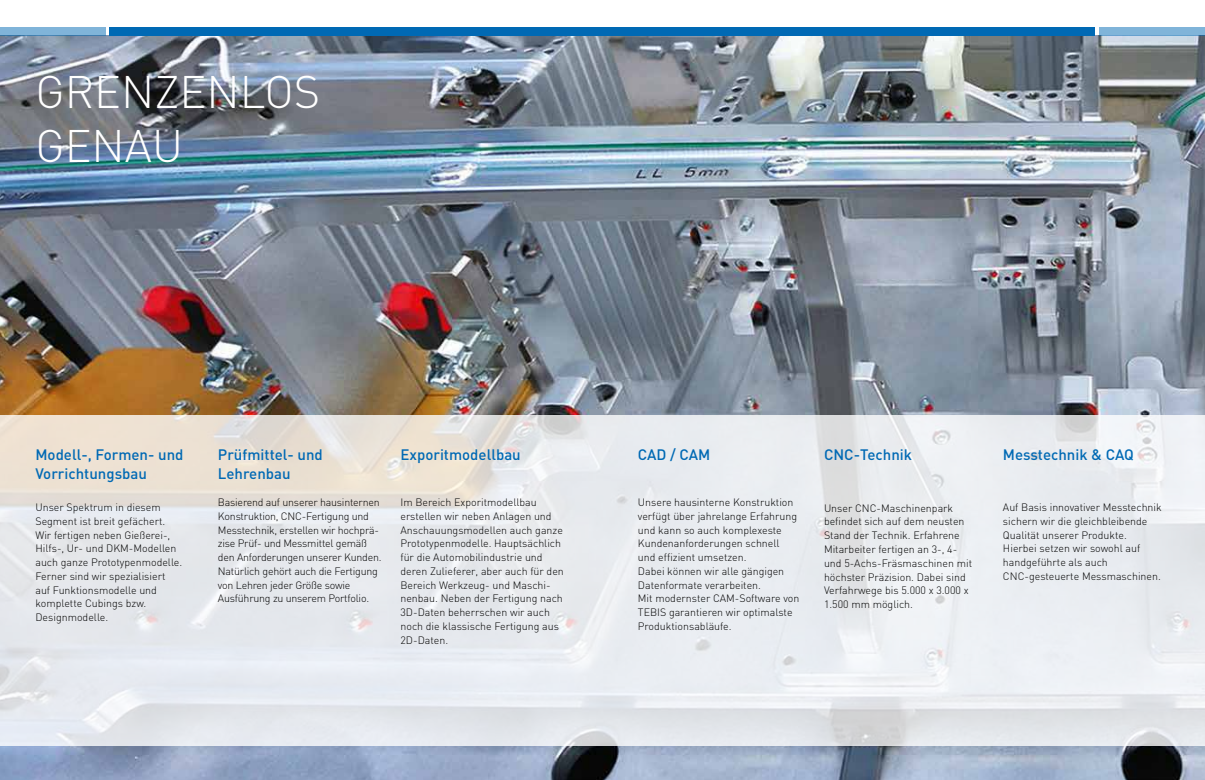
<style>
.page{position:relative;width:1205px;height:780px;background:#fff}
.page>*{position:absolute;margin:0;border:0;box-sizing:border-box;transform-origin:0 0}
.t1{font:300 45px/54px "DIN";color:#fff}
.t2{font:500 15px/18.8px "DIN";color:#0069b4}
.t3{font:300 10.62px/13.8px "DIN";color:#000}
.t4{font:300 10.62px/13.8px "DIN";letter-spacing:-.02em;color:#000}
</style>
<div class="page">
<img style="left:0;top:35px;width:1205px;height:745px">
<div style="left:110px;top:27px;width:985px;height:8px;background:#0069b4"></div>
<div style="left:1098px;top:27px;width:107px;height:8px;background:#80b4d9"></div>
<div style="left:0;top:27px;width:106px;height:8px;background:#80b4d9"></div>
<svg style="left:0;top:415px;width:1205px;height:330px;background:#e8e9eb"></svg>
<h1 class="t1" style="left:35px;top:65px;width:286px">GRENZENLOS<br>GENAU</h1>
<h2 class="t2" style="left:35px;top:444px;width:150px">Modell-, Formen- und<br>Vorrichtungsbau</h2>
<p class="t3" style="left:35px;top:500px;width:148px">Unser Spektrum in diesem<br>Segment ist breit gefächert.<br>Wir fertigen neben Gießerei-,<br>Hilfs-, Ur- und DKM-Modellen auch ganze Prototypenmodelle.<br>Ferner sind wir spezialisiert auf Funktionsmodelle und komplette Cubings bzw.<br>Designmodelle.</p>
<h2 class="t2" style="left:218px;top:444px;width:106px">Prüfmittel- und<br>Lehrenbau</h2>
<p class="t4" style="left:218px;top:495px;width:165px">Basierend auf unserer hausinternen Konstruktion, CNC-Fertigung und Messtechnik, erstellen wir hochprä&shy;zise Prüf- und Messmittel gemäß den Anforderungen unserer Kunden.<br>Natürlich gehört auch die Fertigung von Lehren jeder Größe sowie Ausführung zu unserem Portfolio.</p>
<h2 class="t2" style="left:400px;top:444px;width:122px">Exporitmodellbau</h2>
<p class="t3" style="left:400px;top:495px;width:165px">Im Bereich Exporitmodellbau erstellen wir neben Anlagen und<br>Anschauungsmodellen auch ganze<br>Prototypenmodelle. Hauptsächlich für die Automobilindustrie und deren Zulieferer, aber auch für den<br>Bereich Werkzeug- und Maschi&shy;nenbau. Neben der Fertigung nach<br>3D-Daten beherrschen wir auch noch die klassische Fertigung aus<br>2D-Daten.</p>
<h2 class="t2" style="left:638px;top:444px;width:74px">CAD / CAM</h2>
<p class="t3" style="left:638px;top:495px;width:163px">Unsere hausinterne Konstruktion verfügt über jahrelange Erfahrung und kann so auch komplexeste<br>Kundenanforderungen schnell und effizient umsetzen.<br>Dabei können wir alle gängigen<br>Datenformate verarbeiten.<br>Mit modernster CAM-Software von<br>TEBIS garantieren wir optimalste<br>Produktionsabläufe.</p>
<h2 class="t2" style="left:824px;top:445px;width:90px">CNC-Technik</h2>
<p class="t3" style="left:824px;top:501px;width:150px">Unser CNC-Maschinenpark befindet sich auf dem neusten<br>Stand der Technik. Erfahrene<br>Mitarbeiter fertigen an 3-, 4- und 5-Achs-Fräsmaschinen mit höchster Präzision. Dabei sind<br>Verfahrwege bis 5.000 x 3.000 x<br>1.500 mm möglich.</p>
<h2 class="t2" style="left:1003px;top:444px;width:132px">Messtechnik &amp; CAQ</h2>
<p class="t3" style="left:1003px;top:500px;width:160px">Auf Basis innovativer Messtechnik sichern wir die gleichbleibende<br>Qualität unserer Produkte.<br>Hierbei setzen wir sowohl auf handgeführte als auch<br>CNC-gesteuerte Messmaschinen.</p>
</div>
